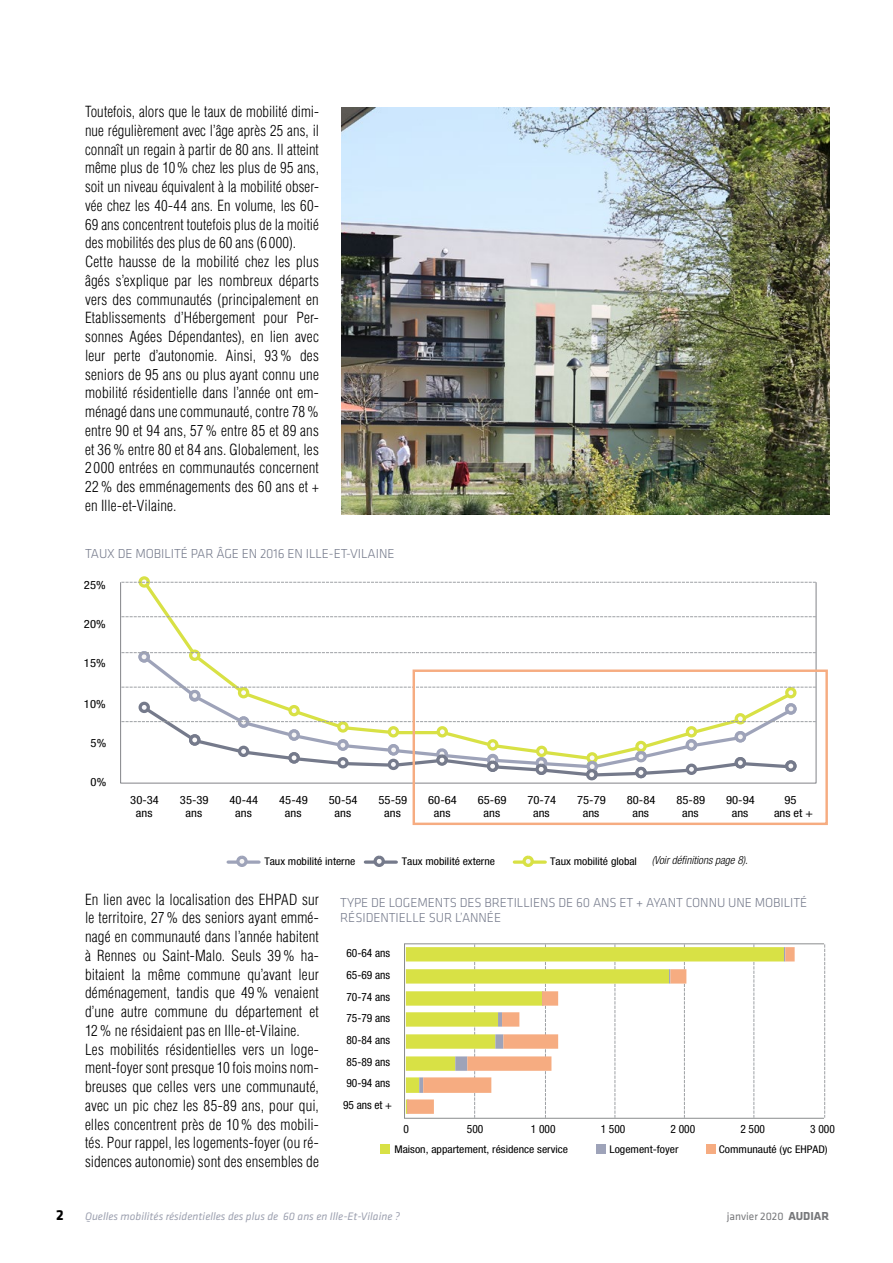
<style>
.page{position:relative;width:893px;height:1263px;background:#fff}
.page>*{position:absolute;margin:0;border:0;box-sizing:border-box;transform-origin:0 0}
.t1{font:300 condensed 15px/18.8px "Helvetica LT Std";letter-spacing:.01em;color:#000}
.t2{font:700 15px "Klavika";color:#000}
.t3{font:300 13.5px/15px "Klavika";letter-spacing:-.005em;color:#757a8b}
.t4{font:condensed 11.4px/12.3px "Helvetica Neue LT Std";color:#000;text-align:center;scale:1.11 1}
.t5{font:condensed 11.4px "Helvetica Neue LT Std";color:#000}
.t6{font:italic 11.25px "Klavika";color:#9da1b0}
.t7{font:italic 300 condensed 11.25px "Helvetica Neue LT Std";color:#000}
.t8{font:11.25px "Klavika";color:#77787b}
.t9{font:condensed 10.65px "Helvetica Neue LT Std";color:#000;scale:1.11 1}
.s1{font-weight:700;font-size:12px}
</style>
<div class="page">
<img style="left:341px;top:108px;width:488px;height:406px">
<svg style="left:393px;top:770px;width:402px;height:8px"></svg>
<div style="left:139px;top:702px;width:11px;height:11px;border:3px solid #757a8b;border-radius:50%"></div>
<div style="left:536px;top:763px;width:11px;height:12px;border:3px solid #757a8b;border-radius:50%"></div>
<div style="left:586px;top:768px;width:12px;height:12px;border:3px solid #757a8b;border-radius:50%"></div>
<div style="left:637px;top:768px;width:8px;height:9px;background:#fbfafa;border-radius:50%"></div>
<div style="left:635px;top:767px;width:12px;height:11px;border:3px solid #757a8b;border-radius:50%"></div>
<div style="left:687px;top:765px;width:8px;height:8px;background:#f7f7fa;border-radius:50%"></div>
<div style="left:686px;top:763px;width:11px;height:12px;border:3px solid #757a8b;border-radius:50%"></div>
<div style="left:785px;top:760px;width:11px;height:12px;border:3px solid #757a8b;border-radius:50%"></div>
<svg style="left:141px;top:579px;width:654px;height:73px"></svg>
<div style="left:189px;top:649px;width:11px;height:12px;border:3px solid #d8e145;border-radius:50%"></div>
<div style="left:139px;top:576px;width:11px;height:12px;border:3px solid #d8e145;border-radius:50%"></div>
<svg style="left:140px;top:653px;width:656px;height:117px"></svg>
<svg style="left:228px;top:860px;width:31px;height:4px"></svg>
<div style="left:236px;top:855px;width:12px;height:12px;background:#f6f5f5;border:3px solid #9ea3b9;border-radius:50%"></div>
<svg style="left:365px;top:860px;width:31px;height:4px"></svg>
<svg style="left:373px;top:855px;width:12px;height:12px"></svg>
<svg style="left:514px;top:860px;width:31px;height:4px"></svg>
<svg style="left:522px;top:855px;width:12px;height:12px"></svg>
<div style="left:138px;top:651px;width:12px;height:11px;background:#f6f5f5;border:3px solid #9ea3b9;border-radius:50%"></div>
<div style="left:189px;top:690px;width:11px;height:11px;background:#f6f5f5;border:3px solid #9ea3b9;border-radius:50%"></div>
<div style="left:238px;top:716px;width:11px;height:12px;background:#f6f5f5;border:3px solid #9ea3b9;border-radius:50%"></div>
<svg style="left:288px;top:729px;width:12px;height:12px"></svg>
<svg style="left:337px;top:739px;width:12px;height:12px"></svg>
<div style="left:388px;top:744px;width:11px;height:12px;background:#f6f5f5;border:3px solid #9ea3b9;border-radius:50%"></div>
<svg style="left:436px;top:748px;width:12px;height:12px"></svg>
<svg style="left:436px;top:754px;width:12px;height:12px"></svg>
<div style="left:487px;top:754px;width:11px;height:12px;background:#f6f5f5;border:3px solid #9ea3b9;border-radius:50%"></div>
<div style="left:487px;top:760px;width:11px;height:12px;background:#fbfafa;border:3px solid #757a8b;border-radius:50%"></div>
<div style="left:535px;top:757px;width:12px;height:12px;background:#f6f5f5;border:3px solid #9ea3b9;border-radius:50%"></div>
<svg style="left:535px;top:763px;width:12px;height:12px"></svg>
<div style="left:586px;top:761px;width:12px;height:11px;background:#f6f5f5;border:3px solid #9ea3b9;border-radius:50%"></div>
<div style="left:586px;top:769px;width:11px;height:11px;background:#fbfafa;border:3px solid #757a8b;border-radius:50%"></div>
<div style="left:635px;top:751px;width:12px;height:11px;background:#f6f5f5;border:3px solid #9ea3b9;border-radius:50%"></div>
<div style="left:686px;top:739px;width:11px;height:12px;background:#f6f5f5;border:3px solid #9ea3b9;border-radius:50%"></div>
<div style="left:735px;top:731px;width:11px;height:11px;background:#f6f5f5;border:3px solid #9ea3b9;border-radius:50%"></div>
<div style="left:785px;top:703px;width:12px;height:11px;background:#f6f5f5;border:3px solid #9ea3b9;border-radius:50%"></div>
<svg style="left:121px;top:582px;width:696px;height:1px"></svg>
<svg style="left:121px;top:721px;width:696px;height:1px"></svg>
<svg style="left:121px;top:687px;width:696px;height:1px"></svg>
<svg style="left:121px;top:652px;width:696px;height:1px"></svg>
<svg style="left:121px;top:616px;width:696px;height:1px"></svg>
<div style="left:413px;top:669px;width:415px;height:156px;border:2px solid #f6ac81"></div>
<svg style="left:824px;top:944px;width:1px;height:174px"></svg>
<svg style="left:407px;top:947px;width:388px;height:167px"></svg>
<div style="left:404px;top:943px;width:420px;height:175px;border:1px solid #8a8c8e"></div>
<div style="left:596px;top:1145px;width:10px;height:9px;background:#9ea3b9"></div>
<div style="left:381px;top:1145px;width:9px;height:9px;background:#d8e145"></div>
<div style="left:706px;top:1145px;width:10px;height:9px;background:#f6ac81"></div>
<p class="t1" style="left:85px;top:102px;width:235px">Toutefois, alors que le taux de mobilité dimi&shy;nue régulièrement avec l’âge après 25 ans, il connaît un regain à partir de 80 ans. Il atteint même plus de 10% chez les plus de 95 ans, soit un niveau équivalent à la mobilité obser&shy;vée chez les 40-44 ans. En volume, les 60- 69 ans concentrent toutefois plus de la moitié des mobilités des plus de 60 ans (6000).<br>Cette hausse de la mobilité chez les plus âgés s’explique par les nombreux départs vers des communautés (principalement en Etablissements d’Hébergement pour Per&shy;sonnes Agées Dépendantes), en lien avec leur perte d’autonomie. Ainsi, 93% des seniors de 95 ans ou plus ayant connu une mobilité résidentielle dans l’année ont em&shy;ménagé dans une communauté, contre 78% entre 90 et 94 ans, 57% entre 85 et 89 ans et 36% entre 80 et 84 ans. Globalement, les 2 000 entrées en communautés concernent 22% des emménagements des 60 ans et + en Ille-et-Vilaine.</p>
<p class="t3" style="left:85px;top:547px;width:311px">TAUX DE MOBILITÉ PAR ÂGE EN 2016 EN ILLE-ET-VILAINE</p>
<p class="t4" style="left:84px;top:579px;width:21px">25%</p>
<p class="t4" style="left:84px;top:618px;width:21px">20%</p>
<p class="t4" style="left:84px;top:657px;width:21px">15%</p>
<p class="t4" style="left:84px;top:698px;width:21px">10%</p>
<p class="t4" style="left:91px;top:737px;width:16px">5%</p>
<p class="t4" style="left:91px;top:776px;width:16px">0%</p>
<p class="t4" style="left:130px;top:794px;width:27px">30-34 ans</p>
<p class="t4" style="left:180px;top:794px;width:27px">35-39 ans</p>
<p class="t4" style="left:230px;top:794px;width:27px">40-44 ans</p>
<p class="t4" style="left:279px;top:794px;width:27px">45-49 ans</p>
<p class="t4" style="left:329px;top:794px;width:27px">50-54 ans</p>
<p class="t4" style="left:379px;top:794px;width:27px">55-59 ans</p>
<p class="t4" style="left:428px;top:794px;width:27px">60-64 ans</p>
<p class="t4" style="left:478px;top:794px;width:27px">65-69 ans</p>
<p class="t4" style="left:527px;top:794px;width:27px">70-74 ans</p>
<p class="t4" style="left:577px;top:794px;width:27px">75-79 ans</p>
<p class="t4" style="left:627px;top:794px;width:27px">80-84 ans</p>
<p class="t4" style="left:676px;top:794px;width:27px">85-89 ans</p>
<p class="t4" style="left:726px;top:794px;width:27px">90-94 ans</p>
<p class="t4" style="left:774px;top:794px;width:37px">95<br>ans et +</p>
<p class="t9" style="left:264px;top:855px;width:84px">Taux mobilité interne</p>
<p class="t9" style="left:402px;top:855px;width:85px">Taux mobilité externe</p>
<p class="t9" style="left:550px;top:855px;width:80px">Taux mobilité global</p>
<p class="t7" style="left:652px;top:854px;width:98px">(Voir définitions page 8).</p>
<p class="t1" style="left:85px;top:890px;width:235px">En lien avec la localisation des EHPAD sur le territoire, 27% des seniors ayant emmé&shy;nagé en communauté dans l’année habitent à Rennes ou Saint-Malo. Seuls 39% ha&shy;bitaient la même commune qu’avant leur déménagement, tandis que 49% venaient d’une autre commune du département et 12% ne résidaient pas en Ille-et-Vilaine.<br>Les mobilités résidentielles vers un loge&shy;ment-foyer sont presque 10 fois moins nom&shy;breuses que celles vers une communauté, avec un pic chez les 85-89 ans, pour qui, elles concentrent près de 10% des mobili&shy;tés. Pour rappel, les logements-foyer (ou ré&shy;sidences autonomie) sont des ensembles de</p>
<p class="t3" style="left:340px;top:896px;width:469px">TYPE DE LOGEMENTS DES BRETILLIENS DE 60 ANS ET + AYANT CONNU UNE MOBILITÉ<br>RÉSIDENTIELLE SUR L’ANNÉE</p>
<p class="t5" style="left:346px;top:946px;width:45px">60-64 ans</p>
<p class="t5" style="left:346px;top:968px;width:45px">65-69 ans</p>
<p class="t5" style="left:346px;top:990px;width:45px">70-74 ans</p>
<p class="t5" style="left:346px;top:1011px;width:45px">75-79 ans</p>
<p class="t5" style="left:346px;top:1033px;width:45px">80-84 ans</p>
<p class="t5" style="left:346px;top:1055px;width:45px">85-89 ans</p>
<p class="t5" style="left:346px;top:1076px;width:45px">90-94 ans</p>
<p class="t5" style="left:343px;top:1098px;width:51px">95 ans et +</p>
<p class="t5" style="left:404px;top:1122px;width:7px">0</p>
<p class="t5" style="left:467px;top:1122px;width:18px">500</p>
<p class="t5" style="left:531px;top:1122px;width:26px">1 000</p>
<p class="t5" style="left:601px;top:1122px;width:26px">1 500</p>
<p class="t5" style="left:670px;top:1122px;width:26px">2 000</p>
<p class="t5" style="left:740px;top:1122px;width:26px">2 500</p>
<p class="t5" style="left:810px;top:1122px;width:26px">3 000</p>
<p class="t9" style="left:394px;top:1143px;width:158px">Maison, appartement, résidence service</p>
<p class="t9" style="left:609px;top:1143px;width:64px">Logement-foyer</p>
<p class="t9" style="left:719px;top:1143px;width:100px">Communauté (yc EHPAD)</p>
<p class="t2" style="left:56px;top:1207px;width:9px">2</p>
<p class="t6" style="left:85px;top:1210px;width:317px">Quelles mobilités résidentielles des plus de 60 ans en Ille-Et-Vilaine ?</p>
<p class="t8" style="left:727px;top:1210px;width:104px">janvier 2020 <span class="s1">AUDIAR</span></p>
</div>
